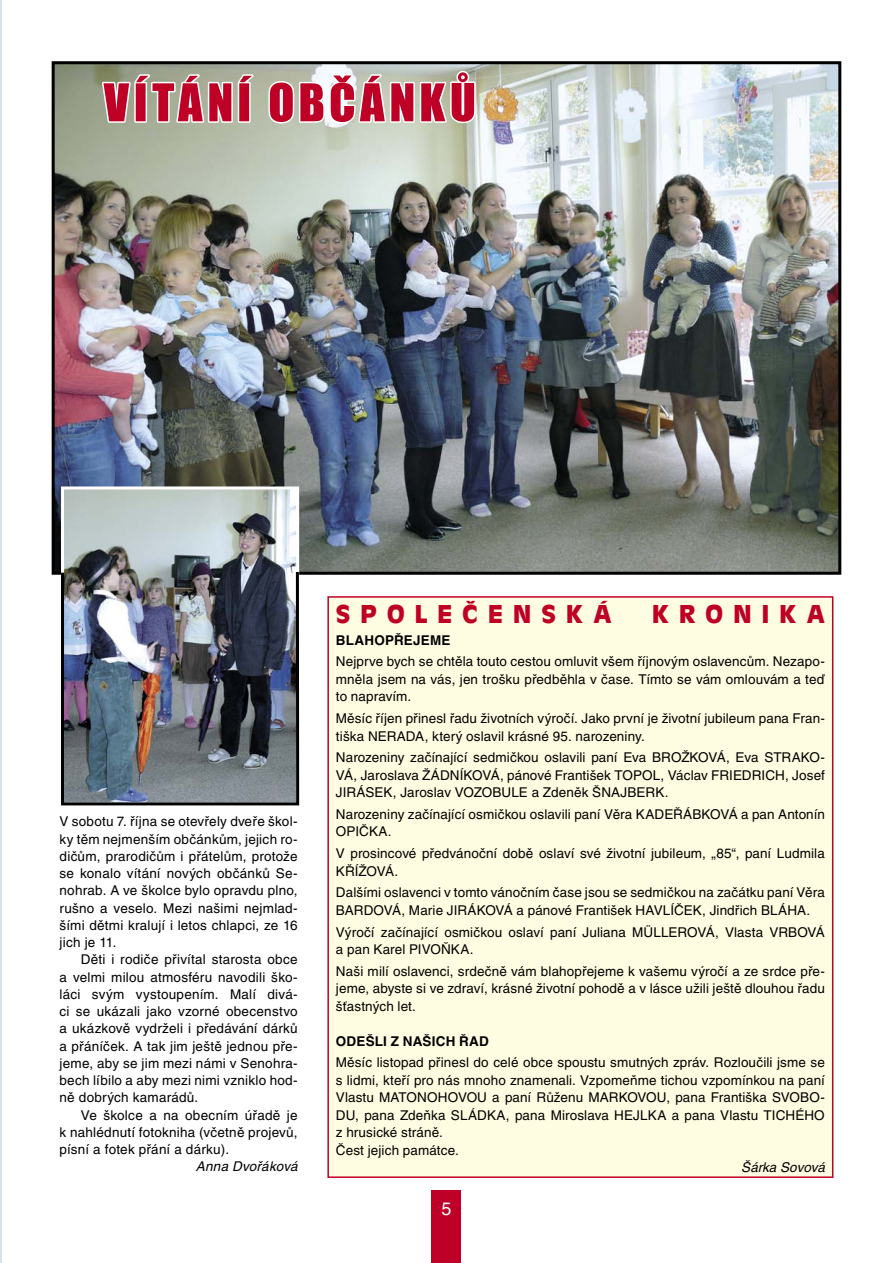
<style>
.page{position:relative;width:893px;height:1263px;background:#fff}
.page>*{position:absolute;margin:0;border:0;box-sizing:border-box;transform-origin:0 0}
.t1{font:700 27px "Antique Olive TOT";letter-spacing:.38em;color:#be0027}
.t2{font:18px "Helvetica CE";color:#fff}
.t3{font:13.5px/17.2px "Helvetica CE";letter-spacing:.01em;color:#000;text-align:justify}
.t4{font:700 13.5px "Helvetica CE";letter-spacing:.015em;color:#000}
.t5{font:italic 13.5px "Helvetica CE";letter-spacing:.005em;color:#000}
</style>
<div class="page">
<div style="left:432px;top:1191px;width:29px;height:72px;background:#be0028"></div>
<img style="left:56px;top:65px;width:781px;height:506px">
<div style="left:52px;top:61px;width:789px;height:514px;border:3px solid #000"></div>
<hr style="left:0;top:0;width:2px;height:1263px;background:#d6e2ec">
<div style="left:327px;top:596px;width:506px;height:582px;background:#fffde1;border:2px solid #be0027"></div>
<img style="left:65px;top:490px;width:230px;height:79px">
<div style="left:61px;top:486px;width:238px;height:319px;border:3px solid #fff"></div>
<svg style="left:100px;top:64px;width:377px;height:89px;background:#bf9291"></svg>
<img style="left:60px;top:569px;width:241px;height:237px">
<p class="t3" style="left:60px;top:813px;width:240px">V sobotu 7. října se otevřely dveře škol&shy;ky těm nejmenším občánkům, jejich ro&shy;dičům, prarodičům i přátelům, protože se konalo vítání nových občánků Se&shy;nohrab. A ve školce bylo opravdu plno, rušno a veselo. Mezi našimi nejmlad&shy;šími dětmi kralují i letos chlapci, ze 16 jich je 11.</p>
<p class="t3" style="left:60px;top:951px;width:240px;text-indent:21px">Děti i rodiče přivítal starosta obce a velmi milou atmosféru navodili ško&shy;láci svým vystoupením. Malí divá&shy;ci se ukázali jako vzorné obecenstvo a ukázkově vydrželi i předávání dárků a přáníček. A tak jim ještě jednou pře&shy;jeme, aby se jim mezi námi v Senohra&shy;bech líbilo a aby mezi nimi vzniklo hod&shy;ně dobrých kamarádů.</p>
<p class="t3" style="left:60px;top:1106px;width:240px;text-indent:21px">Ve školce a na obecním úřadě je k nahlédnutí fotokniha (včetně projevů, písní a fotek přání a dárku).</p>
<p class="t5" style="left:196px;top:1159px;width:103px">Anna Dvořáková</p>
<h1 class="t1" style="left:336px;top:598px;width:277px">SPOLEČENSKÁ</h1>
<h1 class="t1" style="left:652px;top:598px;width:174px">KRONIKA</h1>
<p class="t4" style="left:336px;top:632px;width:116px">BLAHOPŘEJEME</p>
<p class="t3" style="left:336px;top:653px;width:490px">Nejprve bych se chtěla touto cestou omluvit všem říjnovým oslavencům. Nezapo&shy;mněla jsem na vás, jen trošku předběhla v čase. Tímto se vám omlouvám a teď to napravím.</p>
<p class="t3" style="left:336px;top:710px;width:490px">Měsíc říjen přinesl řadu životních výročí. Jako první je životní jubileum pana Fran&shy;tiška NERADA, který oslavil krásné 95. narozeniny.</p>
<p class="t3" style="left:336px;top:749px;width:490px">Narozeniny začínající sedmičkou oslavili paní Eva BROŽKOVÁ, Eva STRAKO-VÁ, Jaroslava ŽÁDNÍKOVÁ, pánové František TOPOL, Václav FRIEDRICH, Josef JIRÁSEK, Jaroslav VOZOBULE a Zdeněk ŠNAJBERK.</p>
<p class="t3" style="left:336px;top:805px;width:490px">Narozeniny začínající osmičkou oslavili paní Věra KADEŘÁBKOVÁ a pan Antonín<br>OPIČKA.</p>
<p class="t3" style="left:336px;top:845px;width:490px">V prosincové předvánoční době oslaví své životní jubileum, „85“, paní Ludmila<br>KŘÍŽOVÁ.</p>
<p class="t3" style="left:336px;top:884px;width:490px">Dalšími oslavenci v tomto vánočním čase jsou se sedmičkou na začátku paní Věra<br>BARDOVÁ, Marie JIRÁKOVÁ a pánové František HAVLÍČEK, Jindřich BLÁHA.</p>
<p class="t3" style="left:336px;top:923px;width:490px">Výročí začínající osmičkou oslaví paní Juliana MÜLLEROVÁ, Vlasta VRBOVÁ a pan Karel PIVOŇKA.</p>
<p class="t3" style="left:336px;top:962px;width:490px">Naši milí oslavenci, srdečně vám blahopřejeme k vašemu výročí a ze srdce pře&shy;jeme, abyste si ve zdraví, krásné životní pohodě a v lásce užili ještě dlouhou řadu šťastných let.</p>
<p class="t4" style="left:336px;top:1033px;width:154px">ODEŠLI Z NAŠICH ŘAD</p>
<p class="t3" style="left:336px;top:1054px;width:490px;text-align:left">Měsíc listopad přinesl do celé obce spoustu smutných zpráv. Rozloučili jsme se s lidmi, kteří pro nás mnoho znamenali. Vzpomeňme tichou vzpomínkou na paní Vlastu MATONOHOVOU a paní Růženu MARKOVOU, pana Františka SVOBO-DU, pana Zdeňka SLÁDKA, pana Miroslava HEJLKA a pana Vlastu TICHÉHO z hrusické stráně.<br>Čest jejich památce.</p>
<p class="t5" style="left:741px;top:1160px;width:85px">Šárka Sovová</p>
<h2 class="t2" style="left:441px;top:1199px;width:12px">5</h2>
</div>
